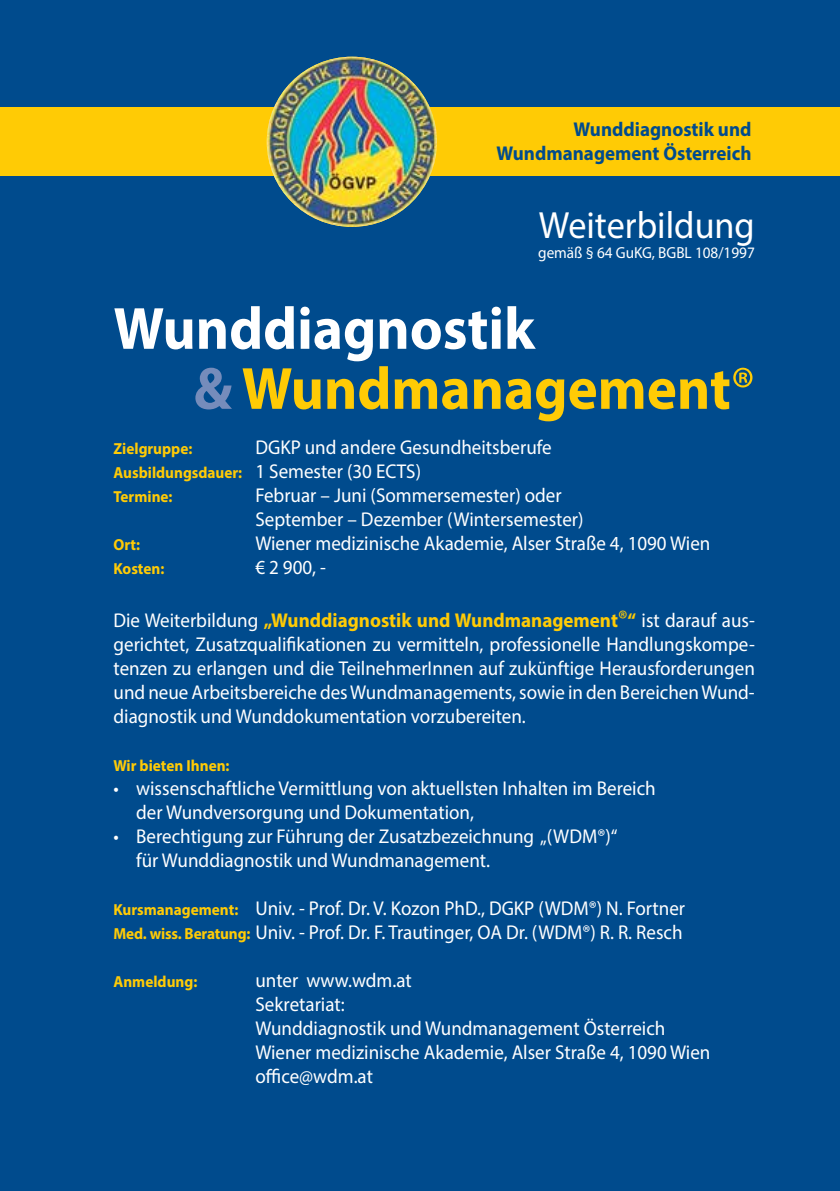
<style>
.page{position:relative;width:840px;height:1191px;background:#fff}
.page>*{position:absolute;margin:0;border:0;box-sizing:border-box;transform-origin:0 0}
.t1{font:700 60px/60px "Myriad Pro";color:#fff;scale:.95 1}
.t2{font:38px "Myriad Pro";color:#fff;scale:.95 1}
.t3{font:20px/24px "Myriad Pro";color:#fff;scale:.95 1}
.t4{font:700 20px/24px "Myriad Pro";color:#004b8d;text-align:right;scale:.95 1}
.t5{font:700 16px/24px "Myriad Pro";color:#ffcb05;scale:.95 1}
.t6{font:16px "Myriad Pro";color:#fff;scale:.95 1}
.s1{color:#758cbb}
.s2{color:#ffcb05}
.s3{font-weight:400;color:#ffcb05}
.s4{font-weight:400;font-size:20px;color:#fff}
.s5{font-weight:700;color:#ffcb05}
.s6{font-size:24px;color:#ffcb05}
.s7{font-weight:700;font-size:16px;color:#ffcb05}
</style>
<div class="page">
<div style="left:0;top:0;width:839px;height:1191px;background:#004b8d"></div>
<div style="left:0;top:107px;width:839px;height:68px;background:#ffcb05"></div>
<img style="left:266px;top:57px;width:171px;height:170px;border-radius:85px">
<p class="t4" style="left:496px;top:117px;width:270px">Wunddiagnostik und<br>Wundmanagement Österreich</p>
<h2 class="t2" style="left:538px;top:202px;width:228px">Weiterbildung</h2>
<p class="t6" style="left:538px;top:242px;width:229px">gemäß § 64 GuKG, BGBL 108/1997</p>
<h1 class="t1" style="left:193px;top:296px;width:592px;text-indent:-80px">Wunddiagnostik<br><span class="s1">&amp;</span> <span class="s2">Wundmanagement</span><span class="s3">®</span></h1>
<p class="t5" style="left:113px;top:436px;width:84px">Zielgruppe:</p>
<p class="t3" style="left:255px;top:435px;width:313px">DGKP und andere Gesundheitsberufe</p>
<p class="t5" style="left:113px;top:460px;width:325px">Ausbildungsdauer: <span class="s4">1 Semester (30 ECTS)<br></span>Termine:</p>
<p class="t3" style="left:255px;top:483px;width:347px">Februar – Juni (Sommersemester) oder<br>September – Dezember (Wintersemester)</p>
<p class="t5" style="left:113px;top:532px;width:29px">Ort:</p>
<p class="t3" style="left:255px;top:531px;width:480px">Wiener medizinische Akademie, Alser Straße 4, 1090 Wien</p>
<p class="t5" style="left:113px;top:556px;width:55px">Kosten:</p>
<p class="t3" style="left:255px;top:555px;width:76px">€ 2 900, -</p>
<p class="t3" style="left:113px;top:608px;width:676px;text-align:justify">Die Weiterbildung <span class="s5">„Wunddiagnostik und Wundmanagement</span><span class="s6">®</span><span class="s5">“</span> ist darauf aus&shy;gerichtet, Zusatzqualifikationen zu vermitteln, professionelle Handlungskompe&shy;tenzen zu erlangen und die TeilnehmerInnen auf zukünftige Herausforderungen und neue Arbeitsbereiche des Wundmanagements, sowie in den Bereichen Wund&shy;diagnostik und Wunddokumentation vorzubereiten.</p>
<p class="t5" style="left:113px;top:753px;width:124px">Wir bieten Ihnen:</p>
<p class="t3" style="left:136px;top:776px;width:548px;text-indent:-23px">• wissenschaftliche Vermittlung von aktuellsten Inhalten im Bereich der Wundversorgung und Dokumentation,</p>
<p class="t3" style="left:136px;top:824px;width:508px;text-indent:-23px">• Berechtigung zur Führung der Zusatzbezeichnung „(WDM®)“ für Wunddiagnostik und Wundmanagement.</p>
<p class="t3" style="left:113px;top:896px;width:603px"><span class="s7">Kursmanagement:</span> Univ. - Prof. Dr. V. Kozon PhD., DGKP (WDM®) N. Fortner<br><span class="s7">Med. wiss. Beratung:</span> Univ. - Prof. Dr. F. Trautinger, OA Dr. (WDM®) R. R. Resch</p>
<p class="t5" style="left:113px;top:969px;width:90px">Anmeldung:</p>
<p class="t3" style="left:255px;top:968px;width:480px">unter www.wdm.at<br>Sekretariat:<br>Wunddiagnostik und Wundmanagement Österreich<br>Wiener medizinische Akademie, Alser Straße 4, 1090 Wien office@wdm.at</p>
</div>
